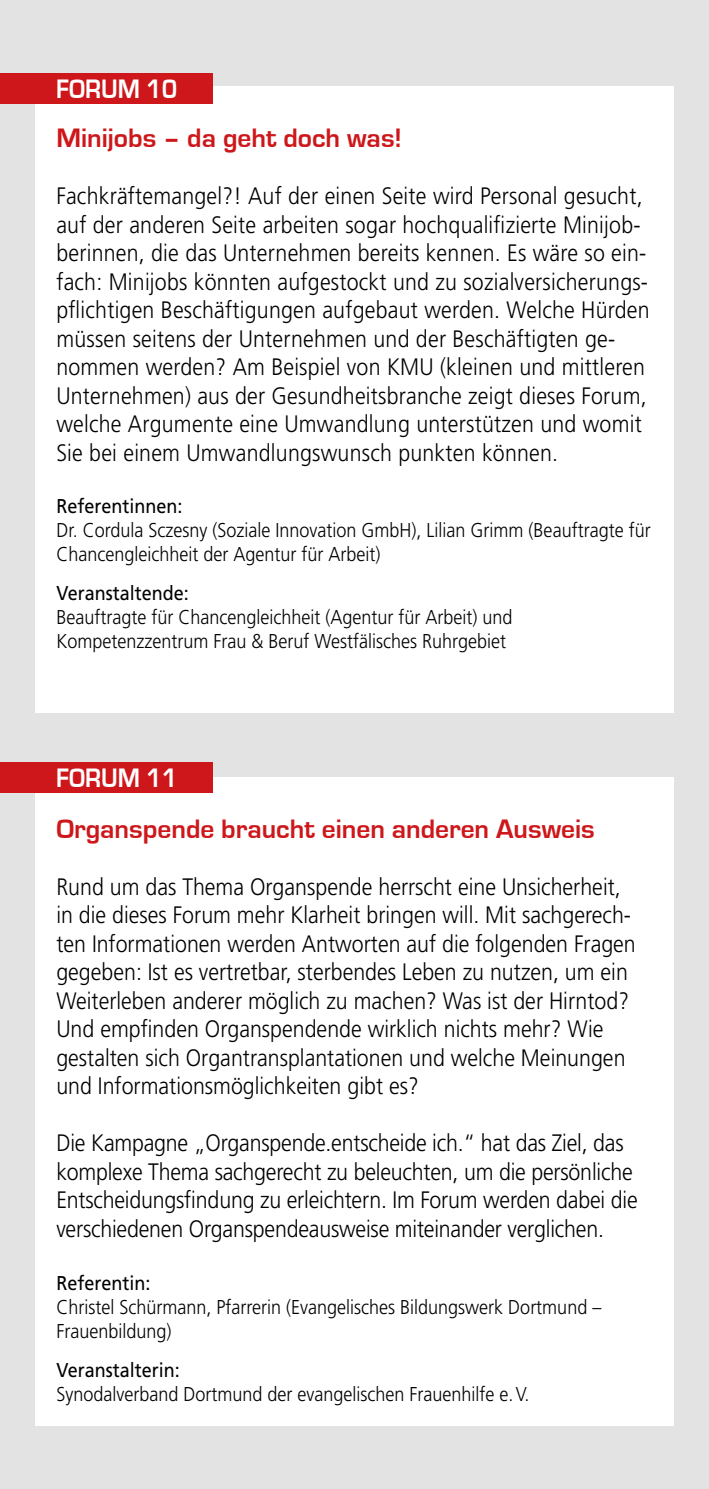
<style>
.page{position:relative;width:709px;height:1489px;background:#fff}
.page>*{position:absolute;margin:0;border:0;box-sizing:border-box;transform-origin:0 0}
.t1{font:700 27.5px "Eurostile";color:#cd171a}
.t2{font:700 27.5px "Eurostile";color:#fff;scale:.9 1}
.t3{font:300 23.75px/28.5px "Frutiger LT";color:#000;scale:.9 1}
.t4{font:300 20px/24px "Frutiger LT";color:#000;scale:.9 1}
.t5{font:20px "Frutiger LT";color:#000;scale:.9 1}
</style>
<div class="page">
<div style="left:0;top:0;width:709px;height:1488px;background:#e3e3e3"></div>
<div style="left:35px;top:86px;width:638px;height:626px;background:#fff"></div>
<div style="left:35px;top:776px;width:638px;height:648px;background:#fff"></div>
<div style="left:0;top:762px;width:213px;height:31px;background:#cd171a"></div>
<div style="left:0;top:73px;width:213px;height:31px;background:#cd171a"></div>
<p class="t2" style="left:56px;top:74px;width:136px">FORUM 10</p>
<p class="t1" style="left:56px;top:123px;width:347px">Minijobs – da geht doch was!</p>
<p class="t3" style="left:56px;top:182px;width:660px">Fachkräftemangel?! Auf der einen Seite wird Personal gesucht, auf der anderen Seite arbeiten sogar hochqualifizierte Minijob&shy;berinnen, die das Unternehmen bereits kennen. Es wäre so ein&shy;fach: Minijobs könnten aufgestockt und zu sozialversicherungs&shy;pflichtigen Beschäftigungen aufgebaut werden. Welche Hürden müssen seitens der Unternehmen und der Beschäftigten ge&shy;nommen werden? Am Beispiel von KMU (kleinen und mittleren Unternehmen) aus der Gesundheitsbranche zeigt dieses Forum, welche Argumente eine Umwandlung unterstützen und womit Sie bei einem Umwandlungswunsch punkten können.</p>
<p class="t5" style="left:56px;top:494px;width:142px">Referentinnen:</p>
<p class="t4" style="left:56px;top:518px;width:662px">Dr. Cordula Sczesny (Soziale Innovation GmbH), Lilian Grimm (Beauftragte für<br>Chancengleichheit der Agentur für Arbeit)</p>
<p class="t5" style="left:56px;top:581px;width:149px">Veranstaltende:</p>
<p class="t4" style="left:56px;top:605px;width:508px">Beauftragte für Chancengleichheit (Agentur für Arbeit) und<br>Kompetenzzentrum Frau &amp; Beruf Westfälisches Ruhrgebiet</p>
<p class="t2" style="left:56px;top:762px;width:136px">FORUM 11</p>
<p class="t1" style="left:56px;top:813px;width:540px">Organspende braucht einen anderen Ausweis</p>
<p class="t3" style="left:56px;top:872px;width:645px">Rund um das Thema Organspende herrscht eine Unsicherheit, in die dieses Forum mehr Klarheit bringen will. Mit sachgerech&shy;ten Informationen werden Antworten auf die folgenden Fragen gegeben: Ist es vertretbar, sterbendes Leben zu nutzen, um ein Weiterleben anderer möglich zu machen? Was ist der Hirntod?<br>Und empfinden Organspendende wirklich nichts mehr? Wie gestalten sich Organtransplantationen und welche Meinungen und Informationsmöglichkeiten gibt es?</p>
<p class="t3" style="left:56px;top:1129px;width:647px">Die Kampagne „Organspende.entscheide ich.“ hat das Ziel, das komplexe Thema sachgerecht zu beleuchten, um die persönliche Entscheidungsfindung zu erleichtern. Im Forum werden dabei die verschiedenen Organspendeausweise miteinander verglichen.</p>
<p class="t5" style="left:56px;top:1270px;width:106px">Referentin:</p>
<p class="t4" style="left:56px;top:1294px;width:607px">Christel Schürmann, Pfarrerin (Evangelisches Bildungswerk Dortmund –<br>Frauenbildung)</p>
<p class="t5" style="left:56px;top:1357px;width:139px">Veranstalterin:</p>
<p class="t4" style="left:56px;top:1381px;width:527px">Synodalverband Dortmund der evangelischen Frauenhilfe e.V.</p>
</div>
